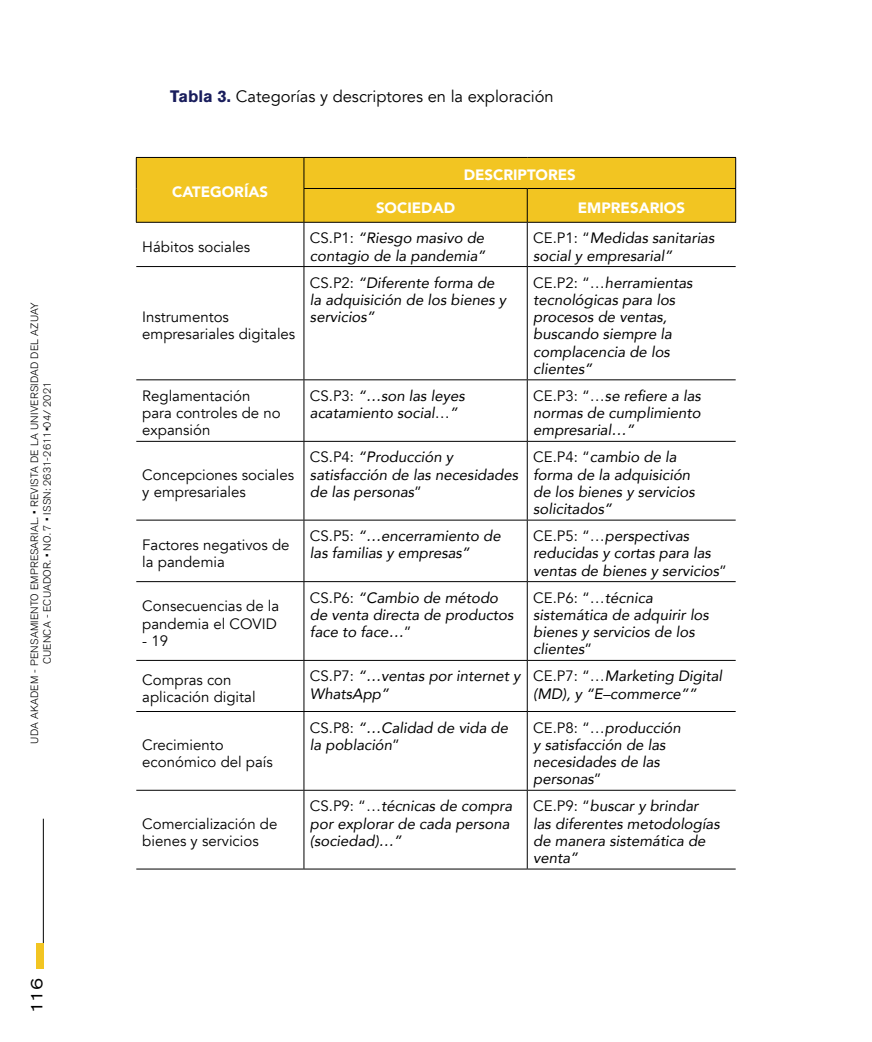
<style>
.page{position:relative;width:872px;height:1042px;background:#fff}
.page>*{position:absolute;margin:0;border:0;box-sizing:border-box;transform-origin:0 0}
.t1{font:16.5px "Avenir";color:#000}
.t2{font:expanded 16.5px "Akzidenz Grotesk BQ";color:#000}
.t3{font:italic 15px/17.2px "Avenir";color:#000}
.t4{font:15px/17.2px "Avenir";color:#000}
.t5{font:900 15px "Avenir";color:#fff}
.t6{font:300 10.5px/12.6px "Akzidenz Grotesk BQ";letter-spacing:.02em;color:#000;text-align:center}
.s1{font-family:"Akzidenz Grotesk BQ";font-weight:700;color:#191d5c}
.s2{font-style:normal}
</style>
<div class="page">
<hr style="left:43px;top:819px;width:1px;height:124px;background:#000">
<div style="left:36px;top:943px;width:8px;height:25px;background:#f2c522"></div>
<div style="left:137px;top:158px;width:598px;height:64px;background:#f2c522"></div>
<hr style="left:303px;top:223px;width:1px;height:43px;background:#000">
<hr style="left:527px;top:223px;width:1px;height:43px;background:#000">
<hr style="left:136px;top:266px;width:168px;height:1px;background:#000">
<hr style="left:304px;top:266px;width:223px;height:1px;background:#000">
<hr style="left:303px;top:267px;width:1px;height:112px;background:#000">
<hr style="left:527px;top:266px;width:208px;height:1px;background:#000">
<hr style="left:527px;top:267px;width:1px;height:112px;background:#000">
<hr style="left:136px;top:379px;width:168px;height:1px;background:#000">
<hr style="left:304px;top:379px;width:223px;height:1px;background:#000">
<hr style="left:303px;top:380px;width:1px;height:61px;background:#000">
<hr style="left:527px;top:379px;width:208px;height:1px;background:#000">
<hr style="left:527px;top:380px;width:1px;height:61px;background:#000">
<hr style="left:136px;top:441px;width:168px;height:1px;background:#000">
<hr style="left:304px;top:441px;width:223px;height:1px;background:#000">
<hr style="left:303px;top:442px;width:1px;height:78px;background:#000">
<hr style="left:527px;top:441px;width:208px;height:1px;background:#000">
<hr style="left:527px;top:442px;width:1px;height:78px;background:#000">
<hr style="left:136px;top:520px;width:168px;height:1px;background:#000">
<hr style="left:304px;top:520px;width:223px;height:1px;background:#000">
<hr style="left:303px;top:520px;width:1px;height:61px;background:#000">
<hr style="left:527px;top:520px;width:208px;height:1px;background:#000">
<hr style="left:527px;top:520px;width:1px;height:61px;background:#000">
<hr style="left:136px;top:581px;width:168px;height:1px;background:#000">
<hr style="left:304px;top:581px;width:223px;height:1px;background:#000">
<hr style="left:303px;top:582px;width:1px;height:78px;background:#000">
<hr style="left:527px;top:581px;width:208px;height:1px;background:#000">
<hr style="left:527px;top:582px;width:1px;height:78px;background:#000">
<hr style="left:136px;top:660px;width:168px;height:1px;background:#000">
<hr style="left:304px;top:660px;width:223px;height:1px;background:#000">
<hr style="left:303px;top:661px;width:1px;height:50px;background:#000">
<hr style="left:527px;top:660px;width:208px;height:1px;background:#000">
<hr style="left:527px;top:661px;width:1px;height:50px;background:#000">
<hr style="left:136px;top:711px;width:168px;height:1px;background:#000">
<hr style="left:304px;top:711px;width:223px;height:1px;background:#000">
<hr style="left:303px;top:712px;width:1px;height:78px;background:#000">
<hr style="left:527px;top:711px;width:208px;height:1px;background:#000">
<hr style="left:527px;top:712px;width:1px;height:78px;background:#000">
<hr style="left:136px;top:790px;width:168px;height:1px;background:#000">
<hr style="left:304px;top:790px;width:223px;height:1px;background:#000">
<hr style="left:303px;top:790px;width:1px;height:78px;background:#000">
<hr style="left:527px;top:790px;width:208px;height:1px;background:#000">
<hr style="left:527px;top:790px;width:1px;height:78px;background:#000">
<hr style="left:136px;top:868px;width:168px;height:1px;background:#000">
<hr style="left:304px;top:868px;width:223px;height:1px;background:#000">
<hr style="left:527px;top:868px;width:208px;height:1px;background:#000">
<hr style="left:136px;top:157px;width:168px;height:1px;background:#000">
<hr style="left:136px;top:158px;width:1px;height:30px;background:#000">
<hr style="left:136px;top:188px;width:1px;height:34px;background:#000">
<hr style="left:136px;top:222px;width:168px;height:1px;background:#000">
<hr style="left:304px;top:157px;width:223px;height:1px;background:#000">
<hr style="left:303px;top:158px;width:1px;height:30px;background:#000">
<hr style="left:527px;top:157px;width:209px;height:1px;background:#000">
<hr style="left:735px;top:158px;width:1px;height:30px;background:#000">
<hr style="left:303px;top:188px;width:224px;height:1px;background:#000">
<hr style="left:303px;top:189px;width:1px;height:33px;background:#000">
<hr style="left:304px;top:222px;width:223px;height:1px;background:#000">
<hr style="left:527px;top:188px;width:209px;height:1px;background:#000">
<hr style="left:527px;top:189px;width:1px;height:33px;background:#000">
<hr style="left:735px;top:189px;width:1px;height:33px;background:#000">
<hr style="left:527px;top:222px;width:209px;height:1px;background:#000">
<p class="t6" style="left:29px;top:743px;width:442px;rotate:-90deg">UDA AKADEM - PENSAMIENTO EMPRESARIAL. • REVISTA DE LA UNIVERSIDAD DEL AZUAY<br>CUENCA - ECUADOR. • NO. 7 • ISSN: 2631-2611•04/ 2021</p>
<p class="t2" style="left:27px;top:1013px;width:37px;rotate:-90deg">116</p>
<p class="t1" style="left:170px;top:86px;width:385px"><span class="s1">Tabla 3.</span> Categorías y descriptores en la exploración</p>
<p class="t5" style="left:172px;top:179px;width:98px">CATEGORÍAS</p>
<p class="t5" style="left:464px;top:162px;width:114px">DESCRIPTORES</p>
<p class="t5" style="left:376px;top:195px;width:81px">SOCIEDAD</p>
<p class="t5" style="left:578px;top:195px;width:109px">EMPRESARIOS</p>
<p class="t4" style="left:142px;top:238px;width:110px">Hábitos sociales</p>
<p class="t3" style="left:310px;top:229px;width:177px"><span class="s2">CS.P1:</span> “Riesgo masivo de contagio de la pandemia”</p>
<p class="t3" style="left:533px;top:229px;width:183px"><span class="s2">CE.P1: “</span>Medidas sanitarias social y empresarial”</p>
<p class="t4" style="left:142px;top:308px;width:154px">Instrumentos empresariales digitales</p>
<p class="t3" style="left:310px;top:274px;width:198px"><span class="s2">CS.P2:</span> “Diferente forma de la adquisición de los bienes y servicios”</p>
<p class="t3" style="left:533px;top:274px;width:161px"><span class="s2">CE.P2: “…</span>herramientas tecnológicas para los procesos de ventas, buscando siempre la complacencia de los clientes”</p>
<p class="t4" style="left:142px;top:387px;width:140px">Reglamentación para controles de no expansión</p>
<p class="t3" style="left:310px;top:387px;width:156px"><span class="s2">CS.P3:</span> “…son las leyes acatamiento social<span class="s2">…</span>”</p>
<p class="t3" style="left:533px;top:387px;width:169px;text-align:justify"><span class="s2">CE.P3: “…</span>se refiere a las normas de cumplimiento empresarial…”</p>
<p class="t4" style="left:142px;top:466px;width:153px">Concepciones sociales y empresariales</p>
<p class="t3" style="left:310px;top:448px;width:210px"><span class="s2">CS.P4:</span> “Producción y satisfacción de las necesidades de las personas<span class="s2">”</span></p>
<p class="t3" style="left:533px;top:448px;width:163px"><span class="s2">CE.P4: “</span>cambio de la forma de la adquisición de los bienes y servicios solicitados”</p>
<p class="t4" style="left:142px;top:536px;width:149px">Factores negativos de la pandemia</p>
<p class="t3" style="left:310px;top:527px;width:192px"><span class="s2">CS.P5:</span> “…encerramiento de las familias y empresas”</p>
<p class="t3" style="left:533px;top:527px;width:195px"><span class="s2">CE.P5: “…</span>perspectivas reducidas y cortas para las ventas de bienes y servicios<span class="s2">”</span></p>
<p class="t4" style="left:142px;top:598px;width:139px">Consecuencias de la pandemia el COVID</p>
<p class="t4" style="left:142px;top:632px;width:27px">- 19</p>
<p class="t3" style="left:310px;top:589px;width:205px"><span class="s2">CS.P6:</span> “Cambio de método de venta directa de productos face to face…<span class="s2">”</span></p>
<p class="t3" style="left:533px;top:589px;width:177px"><span class="s2">CE.P6: “…</span>técnica sistemática de adquirir los bienes y servicios de los clientes<span class="s2">”</span></p>
<p class="t4" style="left:142px;top:671px;width:115px">Compras con aplicación digital</p>
<p class="t3" style="left:310px;top:667px;width:212px"><span class="s2">CS.P7:</span> “…ventas por internet y<br>WhatsApp”</p>
<p class="t3" style="left:533px;top:667px;width:190px"><span class="s2">CE.P7: “…</span>Marketing Digital (MD), y “E–commerce””</p>
<p class="t4" style="left:142px;top:736px;width:132px">Crecimiento económico del país</p>
<p class="t3" style="left:310px;top:718px;width:200px"><span class="s2">CS.P8:</span> “…Calidad de vida de la población<span class="s2">”</span></p>
<p class="t3" style="left:533px;top:718px;width:149px"><span class="s2">CE.P8: “…</span>producción y satisfacción de las necesidades de las personas<span class="s2">”</span></p>
<p class="t4" style="left:142px;top:815px;width:137px">Comercialización de bienes y servicios</p>
<p class="t3" style="left:310px;top:797px;width:204px"><span class="s2">CS.P9: “…</span>técnicas de compra por explorar de cada persona (sociedad)…”</p>
<p class="t3" style="left:533px;top:797px;width:188px"><span class="s2">CE.P9: “</span>buscar y brindar las diferentes metodologías de manera sistemática de venta”</p>
</div>
